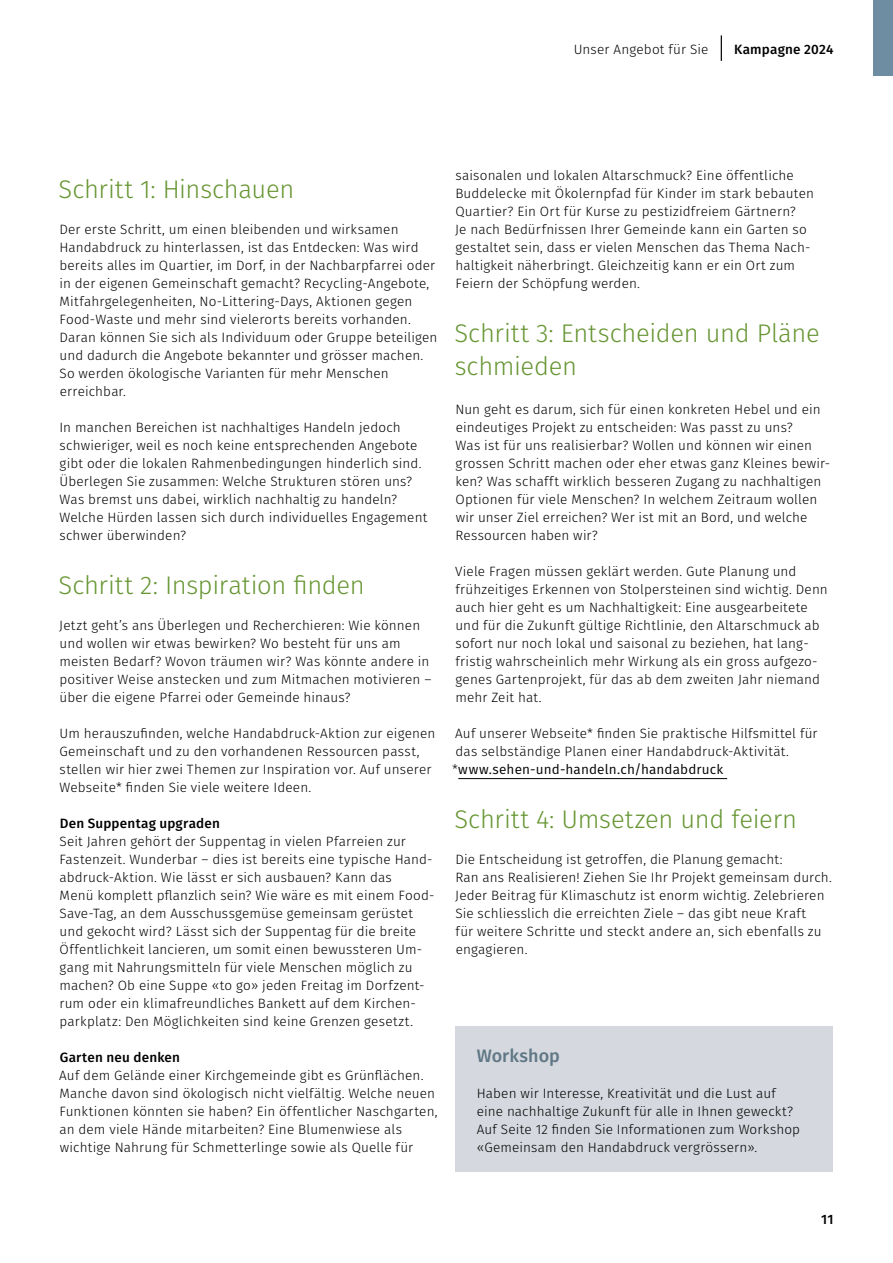
<style>
.page{position:relative;width:893px;height:1263px;background:#fff}
.page>*{position:absolute;margin:0;border:0;box-sizing:border-box;transform-origin:0 0}
.t1{font:300 25.5px/33px "Fira Sans";letter-spacing:-.01em;color:#679633}
.t2{font:500 18px "Fira Sans";color:#607785}
.t3{font:300 13.5px/18px "Fira Sans";letter-spacing:.01em;color:#000}
.t4{font:500 13.5px "Fira Sans";letter-spacing:.015em;color:#000}
.s1{font-weight:400}
</style>
<div class="page">
<hr style="left:458px;top:778px;width:269px;height:1px;background:#000">
<div style="left:455px;top:1026px;width:378px;height:145px;background:#d5d8de"></div>
<div style="left:873px;top:0;width:20px;height:75px;background:#6f8da2"></div>
<svg style="left:721px;top:35px;width:1px;height:26px"></svg>
<p class="t3" style="left:574px;top:40px;width:136px">Unser Angebot für Sie</p>
<p class="t4" style="left:734px;top:38px;width:101px">Kampagne 2024</p>
<h1 class="t1" style="left:59px;top:172px;width:237px">Schritt 1: Hinschauen</h1>
<p class="t3" style="left:59px;top:220px;width:380px">Der erste Schritt, um einen bleibenden und wirksamen Handabdruck zu hinterlassen, ist das Entdecken: Was wird bereits alles im Quartier, im Dorf, in der Nachbarpfarrei oder in der eigenen Gemeinschaft gemacht? Recycling-Angebote, Mitfahrgelegenheiten, No-Littering-Days, Aktionen gegen Food-Waste und mehr sind vielerorts bereits vorhanden.<br>Daran können Sie sich als Individuum oder Gruppe beteiligen und dadurch die Angebote bekannter und grösser machen.<br>So werden ökologische Varianten für mehr Menschen erreichbar.</p>
<p class="t3" style="left:59px;top:418px;width:369px">In manchen Bereichen ist nachhaltiges Handeln jedoch schwieriger, weil es noch keine entsprechenden Angebote gibt oder die lokalen Rahmenbedingungen hinderlich sind.<br>Überlegen Sie zusammen: Welche Strukturen stören uns?<br>Was bremst uns dabei, wirklich nachhaltig zu handeln?<br>Welche Hürden lassen sich durch individuelles Engagement schwer überwinden?</p>
<h1 class="t1" style="left:59px;top:568px;width:308px">Schritt 2: Inspiration finden</h1>
<p class="t3" style="left:59px;top:616px;width:374px">Jetzt geht’s ans Überlegen und Recherchieren: Wie können und wollen wir etwas bewirken? Wo besteht für uns am meisten Bedarf? Wovon träumen wir? Was könnte andere in positiver Weise anstecken und zum Mitmachen motivieren – über die eigene Pfarrei oder Gemeinde hinaus?</p>
<p class="t3" style="left:60px;top:724px;width:377px">Um herauszufinden, welche Handabdruck-Aktion zur eigenen Gemeinschaft und zu den vorhandenen Ressourcen passt, stellen wir hier zwei Themen zur Inspiration vor. Auf unserer Webseite* finden Sie viele weitere Ideen.</p>
<p class="t4" style="left:60px;top:812px;width:162px">Den Suppentag upgraden</p>
<p class="t3" style="left:59px;top:832px;width:377px">Seit Jahren gehört der Suppentag in vielen Pfarreien zur Fastenzeit. Wunderbar – dies ist bereits eine typische Hand&shy;abdruck-Aktion. Wie lässt er sich ausbauen? Kann das<br>Menü komplett pflanzlich sein? Wie wäre es mit einem Food-Save-Tag, an dem Ausschussgemüse gemeinsam gerüstet und gekocht wird? Lässt sich der Suppentag für die breite Öffentlichkeit lancieren, um somit einen bewussteren Um&shy;gang mit Nahrungsmitteln für viele Menschen möglich zu machen? Ob eine Suppe «to go» jeden Freitag im Dorfzent&shy;rum oder ein klimafreundliches Bankett auf dem Kirchen&shy;parkplatz: Den Möglichkeiten sind keine Grenzen gesetzt.</p>
<p class="t4" style="left:60px;top:1046px;width:122px">Garten neu denken</p>
<p class="t3" style="left:59px;top:1066px;width:380px">Auf dem Gelände einer Kirchgemeinde gibt es Grünflächen.<br>Manche davon sind ökologisch nicht vielfältig. Welche neuen Funktionen könnten sie haben? Ein öffentlicher Naschgarten, an dem viele Hände mitarbeiten? Eine Blumenwiese als wichtige Nahrung für Schmetterlinge sowie als Quelle für</p>
<p class="t3" style="left:455px;top:166px;width:360px">saisonalen und lokalen Altarschmuck? Eine öffentliche Buddelecke mit Ökolernpfad für Kinder im stark bebauten Quartier? Ein Ort für Kurse zu pestizidfreiem Gärtnern?<br>Je nach Bedürfnissen Ihrer Gemeinde kann ein Garten so gestaltet sein, dass er vielen Menschen das Thema Nach&shy;haltigkeit näherbringt. Gleichzeitig kann er ein Ort zum Feiern der Schöpfung werden.</p>
<h1 class="t1" style="left:454px;top:316px;width:367px">Schritt 3: Entscheiden und Pläne schmieden</h1>
<p class="t3" style="left:455px;top:400px;width:376px">Nun geht es darum, sich für einen konkreten Hebel und ein eindeutiges Projekt zu entscheiden: Was passt zu uns?<br>Was ist für uns realisierbar? Wollen und können wir einen grossen Schritt machen oder eher etwas ganz Kleines bewir&shy;ken? Was schafft wirklich besseren Zugang zu nachhaltigen Optionen für viele Menschen? In welchem Zeitraum wollen wir unser Ziel erreichen? Wer ist mit an Bord, und welche Ressourcen haben wir?</p>
<p class="t3" style="left:455px;top:562px;width:374px">Viele Fragen müssen geklärt werden. Gute Planung und frühzeitiges Erkennen von Stolpersteinen sind wichtig. Denn auch hier geht es um Nachhaltigkeit: Eine ausgearbeitete und für die Zukunft gültige Richtlinie, den Altarschmuck ab sofort nur noch lokal und saisonal zu beziehen, hat lang&shy;fristig wahrscheinlich mehr Wirkung als ein gross aufgezo&shy;genes Gartenprojekt, für das ab dem zweiten Jahr niemand mehr Zeit hat.</p>
<p class="t3" style="left:452px;top:724px;width:367px">Auf unserer Webseite* finden Sie praktische Hilfsmittel für das selbständige Planen einer Handabdruck-Aktivität. *<span class="s1">www.sehen-und-handeln.ch/handabdruck</span></p>
<h1 class="t1" style="left:454px;top:802px;width:344px">Schritt 4: Umsetzen und feiern</h1>
<p class="t3" style="left:455px;top:850px;width:378px">Die Entscheidung ist getroffen, die Planung gemacht:<br>Ran ans Realisieren! Ziehen Sie Ihr Projekt gemeinsam durch.<br>Jeder Beitrag für Klimaschutz ist enorm wichtig. Zelebrieren Sie schliesslich die erreichten Ziele – das gibt neue Kraft<br>für weitere Schritte und steckt andere an, sich ebenfalls zu engagieren.</p>
<h2 class="t2" style="left:477px;top:1041px;width:85px">Workshop</h2>
<p class="t3" style="left:477px;top:1084px;width:325px">Haben wir Interesse, Kreativität und die Lust auf eine nachhaltige Zukunft für alle in Ihnen geweckt?<br>Auf Seite 12 finden Sie Informationen zum Workshop «Gemeinsam den Handabdruck vergrössern».</p>
<p class="t4" style="left:821px;top:1208px;width:14px">11</p>
</div>
